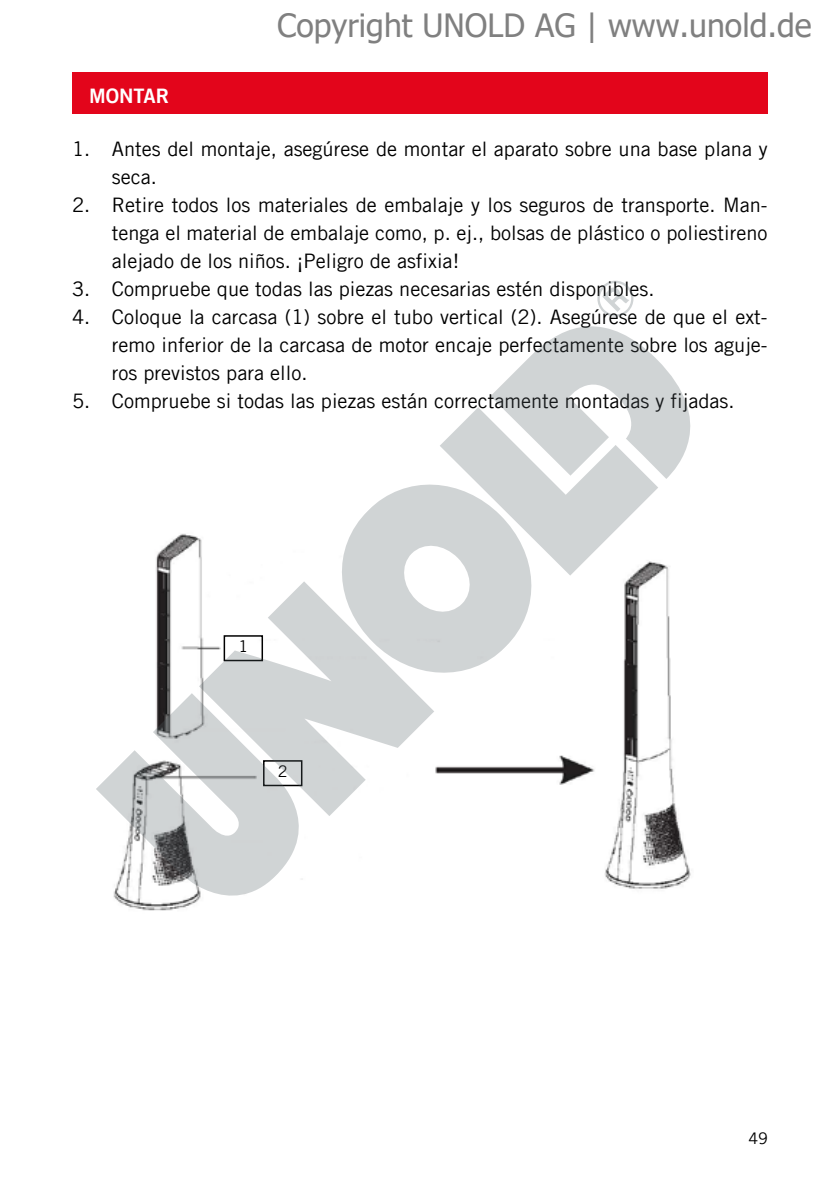
<style>
.page{position:relative;width:840px;height:1191px;background:#fff}
.page>*{position:absolute;margin:0;border:0;box-sizing:border-box;transform-origin:0 0}
.t1{font:32px "Tahoma";color:#808080}
.t2{font:20px/28px "Trade Gothic LT Com";color:#000;text-align:justify}
.t3{font:20px "Trade Gothic LT Com Bd 2";color:#fff}
.t4{font:16px "Trade Gothic LT Com";color:#000}
</style>
<div class="page">
<img style="left:155px;top:533px;width:536px;height:356px">
<div style="left:72px;top:72px;width:695px;height:42px;background:#e3051b"></div>
<svg style="left:530px;top:326px;width:161px;height:153px;fill:#d0d4d5"></svg>
<svg style="left:440px;top:357px;width:218px;height:219px;fill:#d0d4d5"></svg>
<svg style="left:304px;top:447px;width:264px;height:264px"></svg>
<svg style="left:199px;top:581px;width:235px;height:235px;fill:#d0d4d5"></svg>
<svg style="left:96px;top:690px;width:231px;height:221px;fill:#d0d4d5"></svg>
<svg style="left:597px;top:280px;width:37px;height:37px"></svg>
<h1 class="t1" style="left:277px;top:4px;width:535px">Copyright UNOLD AG | www.unold.de</h1>
<p class="t3" style="left:89px;top:83px;width:82px">MONTAR</p>
<p class="t2" style="left:112px;top:135px;width:657px;text-indent:-40px">1. Antes del montaje, asegúrese de montar el aparato sobre una base plana y seca.</p>
<p class="t2" style="left:112px;top:191px;width:657px;text-indent:-40px">2. Retire todos los materiales de embalaje y los seguros de transporte. Man&shy;tenga el material de embalaje como, p. ej., bolsas de plástico o poliestireno alejado de los niños. ¡Peligro de asfixia!</p>
<p class="t2" style="left:72px;top:275px;width:583px">3. Compruebe que todas las piezas necesarias estén disponibles.</p>
<p class="t2" style="left:112px;top:303px;width:657px;text-indent:-40px">4. Coloque la carcasa (1) sobre el tubo vertical (2). Asegúrese de que el ext&shy;remo inferior de la carcasa de motor encaje perfectamente sobre los aguje&shy;ros previstos para ello.</p>
<p class="t2" style="left:72px;top:387px;width:663px">5. Compruebe si todas las piezas están correctamente montadas y fijadas.</p>
<p class="t4" style="left:238px;top:636px;width:11px">1</p>
<p class="t4" style="left:278px;top:761px;width:11px">2</p>
<p class="t4" style="left:748px;top:1128px;width:21px">49</p>
</div>
